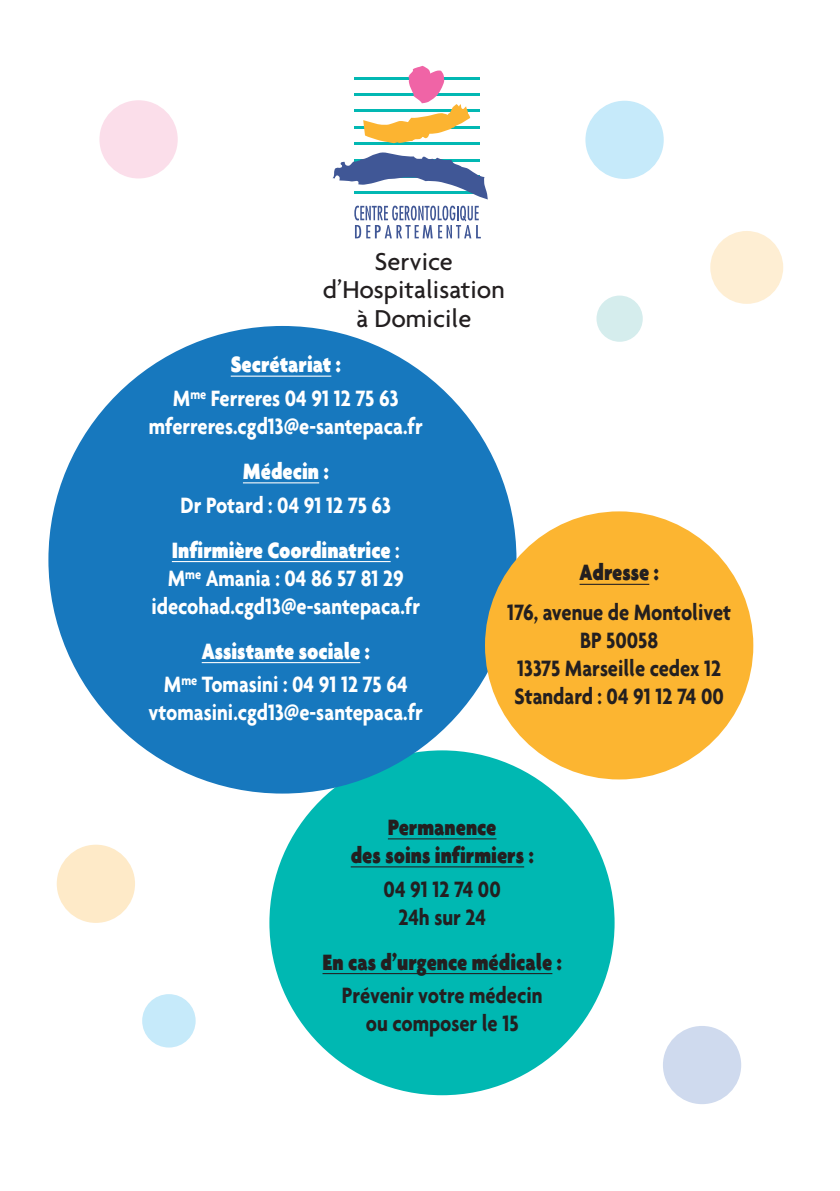
<style>
.page{position:relative;width:840px;height:1191px;background:#fff}
.page>*{position:absolute;margin:0;border:0;box-sizing:border-box;transform-origin:0 0}
.t1{font:500 26.4px/28.8px "Agenda";color:#231f20;text-align:center}
.t2{font:700 24px/33.6px "Agenda";color:#fff;text-align:center;scale:.85 1}
.t3{font:700 24px/28px "Agenda";color:#231f20;text-align:center;scale:.85 1}
.t4{font:900 24px/28px "Agenda";color:#231f20;text-align:center;scale:.85 1}
.t5{font:900 24px/45px "Agenda";color:#fff;text-align:center;scale:.85 1}
.s1{font-weight:900}
.s2{font-weight:700}
</style>
<div class="page">
<div style="left:99px;top:100px;width:79px;height:78px;background:#fbdeea;border-radius:50%"></div>
<div style="left:596px;top:295px;width:46px;height:47px;background:#d5eded;border-radius:50%"></div>
<div style="left:709px;top:231px;width:73px;height:73px;background:#feeed3;border-radius:50%"></div>
<div style="left:57px;top:844px;width:78px;height:79px;background:#feeac8;border-radius:50%"></div>
<div style="left:662px;top:1026px;width:78px;height:78px;background:#cfdaee;border-radius:50%"></div>
<div style="left:585px;top:101px;width:78px;height:78px;background:#c6eafa;border-radius:50%"></div>
<div style="left:142px;top:994px;width:53px;height:53px;background:#c6eafa;border-radius:50%"></div>
<div style="left:269px;top:750px;width:345px;height:345px;background:#00b8b2;border-radius:50%"></div>
<hr style="left:387px;top:838px;width:109px;height:1px;background:#231f20">
<hr style="left:350px;top:866px;width:174px;height:1px;background:#231f20">
<hr style="left:322px;top:973px;width:230px;height:1px;background:#231f20">
<div style="left:48px;top:326px;width:468px;height:467px;background:#1778be;border-radius:50%"></div>
<hr style="left:353px;top:77px;width:126px;height:2px;background:#02b8b3">
<hr style="left:353px;top:94px;width:126px;height:2px;background:#02b8b3">
<hr style="left:353px;top:110px;width:126px;height:2px;background:#02b8b3">
<hr style="left:353px;top:126px;width:126px;height:2px;background:#02b8b3">
<hr style="left:353px;top:143px;width:126px;height:2px;background:#02b8b3">
<svg style="left:363px;top:66px;width:107px;height:77px"></svg>
<svg style="left:332px;top:152px;width:155px;height:47px"></svg>
<svg style="left:354px;top:206px;width:126px;height:32px"></svg>
<hr style="left:230px;top:376px;width:101px;height:1px;background:#fff">
<hr style="left:243px;top:482px;width:76px;height:1px;background:#fff">
<hr style="left:172px;top:561px;width:218px;height:1px;background:#fff">
<hr style="left:202px;top:662px;width:158px;height:1px;background:#fff">
<div style="left:484px;top:511px;width:268px;height:268px;background:#fcb531;border-radius:50%"></div>
<hr style="left:579px;top:584px;width:70px;height:1px;background:#231f20">
<p class="t1" style="left:323px;top:246px;width:183px">Service d’Hospitalisation à Domicile</p>
<p class="t2" style="left:173px;top:347px;width:267px"><span class="s1">Secrétariat :<br></span>M<sup>me</sup> Ferreres 04 91 12 75 63</p>
<p class="t2" style="left:149px;top:409px;width:323px">mferreres.cgd13@e-santepaca.fr</p>
<p class="t5" style="left:243px;top:448px;width:102px">Médecin :</p>
<p class="t5" style="left:172px;top:482px;width:269px"><span class="s2">Dr Potard : 04 91 12 75 63<br></span>Infirmière Coordinatrice <span class="s2">:</span></p>
<p class="t2" style="left:151px;top:563px;width:317px;line-height:28px">M<sup>me</sup> Amania : 04 86 57 81 29 idecohad.cgd13@e-santepaca.fr</p>
<p class="t2" style="left:164px;top:633px;width:288px"><span class="s1">Assistante sociale :<br></span>M<sup>me</sup> Tomasini : 04 91 12 75 64</p>
<p class="t2" style="left:148px;top:695px;width:324px">vtomasini.cgd13@e-santepaca.fr</p>
<p class="t4" style="left:579px;top:558px;width:95px">Adresse :</p>
<p class="t3" style="left:507px;top:597px;width:265px">176, avenue de Montolivet<br>BP 50058<br>13375 Marseille cedex 12<br>Standard : 04 91 12 74 00</p>
<p class="t4" style="left:350px;top:812px;width:216px">Permanence<br>des soins infirmiers :</p>
<p class="t3" style="left:383px;top:874px;width:139px">04 91 12 74 00<br>24h sur 24</p>
<p class="t4" style="left:322px;top:947px;width:283px">En cas d’urgence médicale :</p>
<p class="t3" style="left:342px;top:981px;width:237px">Prévenir votre médecin ou composer le 15</p>
</div>
